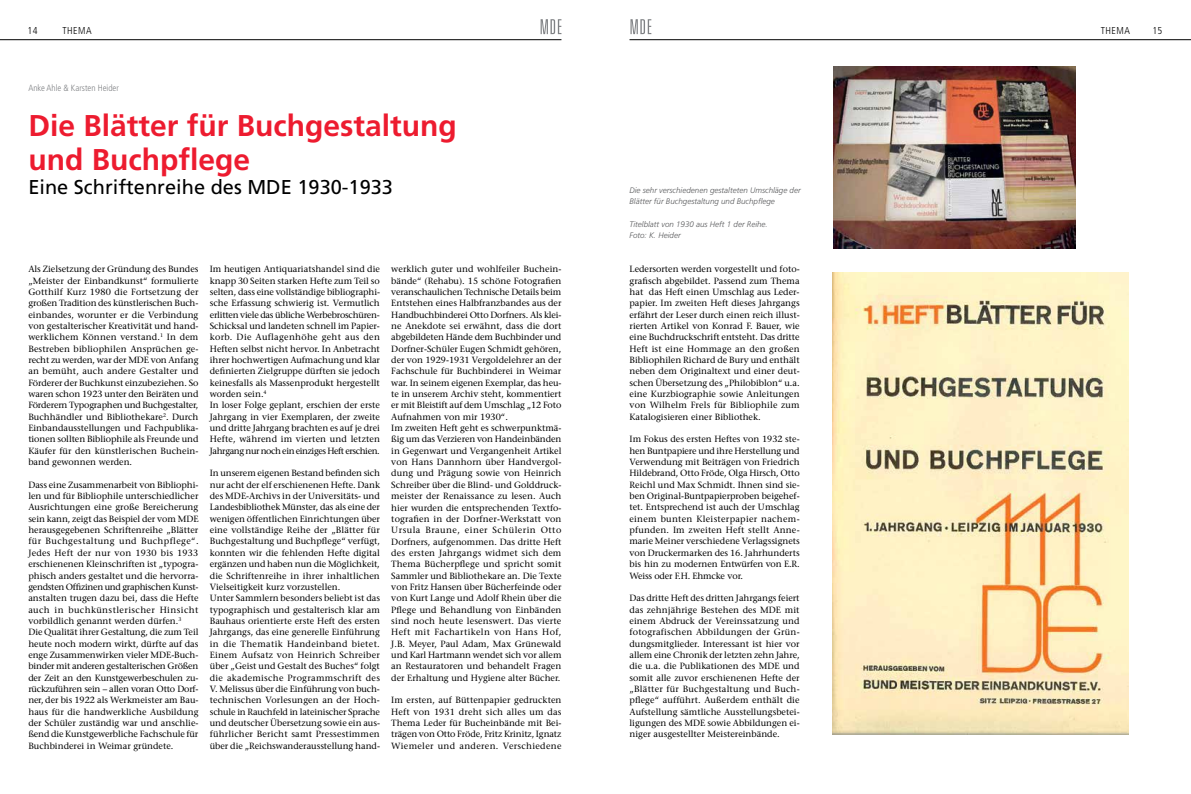
<style>
.page{position:relative;width:1191px;height:794px;background:#fff}
.page>*{position:absolute;margin:0;border:0;box-sizing:border-box;transform-origin:0 0}
.t1{font:700 30px/34px "Frutiger";color:#ed1b2f}
.t2{font:20px "Frutiger";color:#000}
.t3{font:300 condensed 10px "Frutiger";letter-spacing:.05em;color:#000}
.t4{font:9px/11.3px "Stone Serif";color:#000;text-align:justify}
.t5{font:300 condensed 9px "Frutiger";color:#808285}
.t6{font:italic 300 8px/11.3px "Frutiger";color:#58595b}
</style>
<div class="page">
<svg style="left:540px;top:19px;width:21px;height:15px"></svg>
<svg style="left:630px;top:19px;width:21px;height:15px"></svg>
<hr style="left:0;top:39px;width:561px;height:1px;background:#000">
<hr style="left:629px;top:39px;width:562px;height:1px;background:#000">
<img style="left:833px;top:67px;width:242px;height:181px">
<img style="left:833px;top:272px;width:295px;height:462px">
<p class="t3" style="left:27px;top:25px;width:12px">14</p>
<p class="t3" style="left:62px;top:25px;width:31px">THEMA</p>
<p class="t3" style="left:1100px;top:25px;width:31px">THEMA</p>
<p class="t3" style="left:1152px;top:25px;width:12px">15</p>
<p class="t5" style="left:28px;top:83px;width:92px">Anke Ahle &amp; Karsten Heider</p>
<h1 class="t1" style="left:28px;top:108px;width:430px">Die Blätter für Buchgestaltung und Buchpflege</h1>
<h2 class="t2" style="left:28px;top:175px;width:366px">Eine Schriftenreihe des MDE 1930-1933</h2>
<p class="t4" style="left:28px;top:263px;width:172px">Als Zielsetzung der Gründung des Bundes „Meister der Einbandkunst“ formulierte Gotthilf Kurz 1980 die Fortsetzung der großen Tradition des künstlerischen Buch&shy;einbandes, worunter er die Verbindung von gestalterischer Kreativität und hand&shy;werklichem Können verstand.<sup>1</sup> In dem Bestreben bibliophilen Ansprüchen ge&shy;recht zu werden, war der MDE von Anfang an bemüht, auch andere Gestalter und Förderer der Buchkunst einzubeziehen. So waren schon 1923 unter den Beiräten und Förderern Typographen und Buchgestalter, Buchhändler und Bibliothekare<sup>2</sup>. Durch Einbandausstellungen und Fachpublika&shy;tionen sollten Bibliophile als Freunde und Käufer für den künstlerischen Buchein&shy;band gewonnen werden.</p>
<p class="t4" style="left:28px;top:479px;width:172px;text-align:left">Dass eine Zusammenarbeit von Bibliophi&shy;len und für Bibliophile unterschiedlicher Ausrichtungen eine große Bereicherung sein kann, zeigt das Beispiel der vom MDE herausgegebenen Schriftenreihe „Blätter für Buchgestaltung und Buchpflege“.<br>Jedes Heft der nur von 1930 bis 1933 erschienenen Kleinschriften ist „typogra&shy;phisch anders gestaltet und die hervorra&shy;gendsten Offizinen und graphischen Kunst&shy;anstalten trugen dazu bei, dass die Hefte auch in buchkünstlerischer Hinsicht vorbildlich genannt werden dürfen.<sup>3<br></sup>Die Qualität ihrer Gestaltung, die zum Teil heute noch modern wirkt, dürfte auf das enge Zusammenwirken vieler MDE-Buch&shy;binder mit anderen gestalterischen Größen der Zeit an den Kunstgewerbeschulen zu&shy;rückzuführen sein – allen voran Otto Dorf&shy;ner, der bis 1922 als Werkmeister am Bau&shy;haus für die handwerkliche Ausbildung der Schüler zuständig war und anschlie&shy;ßend die Kunstgewerbliche Fachschule für Buchbinderei in Weimar gründete.</p>
<p class="t4" style="left:210px;top:263px;width:172px;text-align:left">Im heutigen Antiquariatshandel sind die knapp 30 Seiten starken Hefte zum Teil so selten, dass eine vollständige bibliographi&shy;sche Erfassung schwierig ist. Vermutlich erlitten viele das übliche Werbebroschüren-Schicksal und landeten schnell im Papier&shy;korb. Die Auflagenhöhe geht aus den Heften selbst nicht hervor. In Anbetracht ihrer hochwertigen Aufmachung und klar definierten Zielgruppe dürften sie jedoch keinesfalls als Massenprodukt hergestellt worden sein.<sup>4<br></sup>In loser Folge geplant, erschien der erste Jahrgang in vier Exemplaren, der zweite und dritte Jahrgang brachten es auf je drei Hefte, während im vierten und letzten Jahrgang nur noch ein einziges Heft erschien.</p>
<p class="t4" style="left:210px;top:467px;width:172px;text-align:left">In unserem eigenen Bestand befinden sich nur acht der elf erschienenen Hefte. Dank des MDE-Archivs in der Universitäts- und Landesbibliothek Münster, das als eine der wenigen öffentlichen Einrichtungen über eine vollständige Reihe der „Blätter für Buchgestaltung und Buchpflege“ verfügt, konnten wir die fehlenden Hefte digital ergänzen und haben nun die Möglichkeit, die Schriftenreihe in ihrer inhaltlichen Vielseitigkeit kurz vorzustellen.<br>Unter Sammlern besonders beliebt ist das typographisch und gestalterisch klar am Bauhaus orientierte erste Heft des ersten Jahrgangs, das eine generelle Einführung in die Thematik Handeinband bietet.<br>Einem Aufsatz von Heinrich Schreiber über „Geist und Gestalt des Buches“ folgt die akademische Programmschrift des V. Melissus über die Einführung von buch&shy;technischen Vorlesungen an der Hoch&shy;schule in Rauchfeld in lateinischer Sprache und deutscher Übersetzung sowie ein aus&shy;führlicher Bericht samt Pressestimmen über die „Reichswanderausstellung hand-</p>
<p class="t4" style="left:391px;top:263px;width:172px;text-align:left">werklich guter und wohlfeiler Buchein&shy;bände“ (Rehabu). 15 schöne Fotografien veranschaulichen Technische Details beim Entstehen eines Halbfranzbandes aus der Handbuchbinderei Otto Dorfners. Als klei&shy;ne Anekdote sei erwähnt, dass die dort abgebildeten Hände dem Buchbinder und Dorfner-Schüler Eugen Schmidt gehören, der von 1929-1931 Vergoldelehrer an der Fachschule für Buchbinderei in Weimar war. In seinem eigenen Exemplar, das heu&shy;te in unserem Archiv steht, kommentiert er mit Bleistift auf dem Umschlag „12 Foto Aufnahmen von mir 1930“.<br>Im zweiten Heft geht es schwerpunktmä&shy;ßig um das Verzieren von Handeinbänden in Gegenwart und Vergangenheit Artikel von Hans Dannhorn über Handvergol&shy;dung und Prägung sowie von Heinrich Schreiber über die Blind- und Golddruck&shy;meister der Renaissance zu lesen. Auch hier wurden die entsprechenden Textfo&shy;tografien in der Dorfner-Werkstatt von Ursula Braune, einer Schülerin Otto Dorfners, aufgenommen. Das dritte Heft des ersten Jahrgangs widmet sich dem Thema Bücherpflege und spricht somit Sammler und Bibliothekare an. Die Texte von Fritz Hansen über Bücherfeinde oder von Kurt Lange und Adolf Rhein über die Pflege und Behandlung von Einbänden sind noch heute lesenswert. Das vierte Heft mit Fachartikeln von Hans Hof, J.B. Meyer, Paul Adam, Max Grünewald und Karl Hartmann wendet sich vor allem an Restauratoren und behandelt Fragen der Erhaltung und Hygiene alter Bücher.</p>
<p class="t4" style="left:391px;top:694px;width:172px">Im ersten, auf Büttenpapier gedruckten Heft von 1931 dreht sich alles um das Thema Leder für Bucheinbände mit Bei&shy;trägen von Otto Fröde, Fritz Krinitz, Ignatz Wiemeler und anderen. Verschiedene</p>
<p class="t6" style="left:629px;top:184px;width:173px">Die sehr verschiedenen gestalteten Umschläge der<br>Blätter für Buchgestaltung und Buchpflege</p>
<p class="t6" style="left:629px;top:218px;width:140px">Titelblatt von 1930 aus Heft 1 der Reihe.<br>Foto: K. Heider</p>
<p class="t4" style="left:629px;top:263px;width:172px">Ledersorten werden vorgestellt und foto&shy;grafisch abgebildet. Passend zum Thema hat das Heft einen Umschlag aus Leder&shy;papier. Im zweiten Heft dieses Jahrgangs erfährt der Leser durch einen reich illust&shy;rierten Artikel von Konrad F. Bauer, wie eine Buchdruckschrift entsteht. Das dritte Heft ist eine Hommage an den großen Bibliophilen Richard de Bury und enthält neben dem Originaltext und einer deut&shy;schen Übersetzung des „Philobiblon“ u.a. eine Kurzbiographie sowie Anleitungen von Wilhelm Frels für Bibliophile zum Katalogisieren einer Bibliothek.</p>
<p class="t4" style="left:629px;top:433px;width:172px">Im Fokus des ersten Heftes von 1932 ste&shy;hen Buntpapiere und ihre Herstellung und Verwendung mit Beiträgen von Friedrich Hildebrand, Otto Fröde, Olga Hirsch, Otto Reichl und Max Schmidt. Ihnen sind sie&shy;ben Original-Buntpapierproben beigehef&shy;tet. Entsprechend ist auch der Umschlag einem bunten Kleisterpapier nachem&shy;pfunden. Im zweiten Heft stellt Anne&shy;marie Meiner verschiedene Verlagssignets von Druckermarken des 16. Jahrhunderts bis hin zu modernen Entwürfen von E.R.<br>Weiss oder F.H. Ehmcke vor.</p>
<p class="t4" style="left:629px;top:592px;width:172px">Das dritte Heft des dritten Jahrgangs feiert das zehnjährige Bestehen des MDE mit einem Abdruck der Vereinssatzung und fotografischen Abbildungen der Grün&shy;dungsmitglieder. Interessant ist hier vor allem eine Chronik der letzten zehn Jahre, die u.a. die Publikationen des MDE und somit alle zuvor erschienenen Hefte der „Blätter für Buchgestaltung und Buch&shy;pflege“ aufführt. Außerdem enthält die Aufstellung sämtliche Ausstellungsbetei&shy;ligungen des MDE sowie Abbildungen ei&shy;niger ausgestellter Meistereinbände.</p>
</div>
